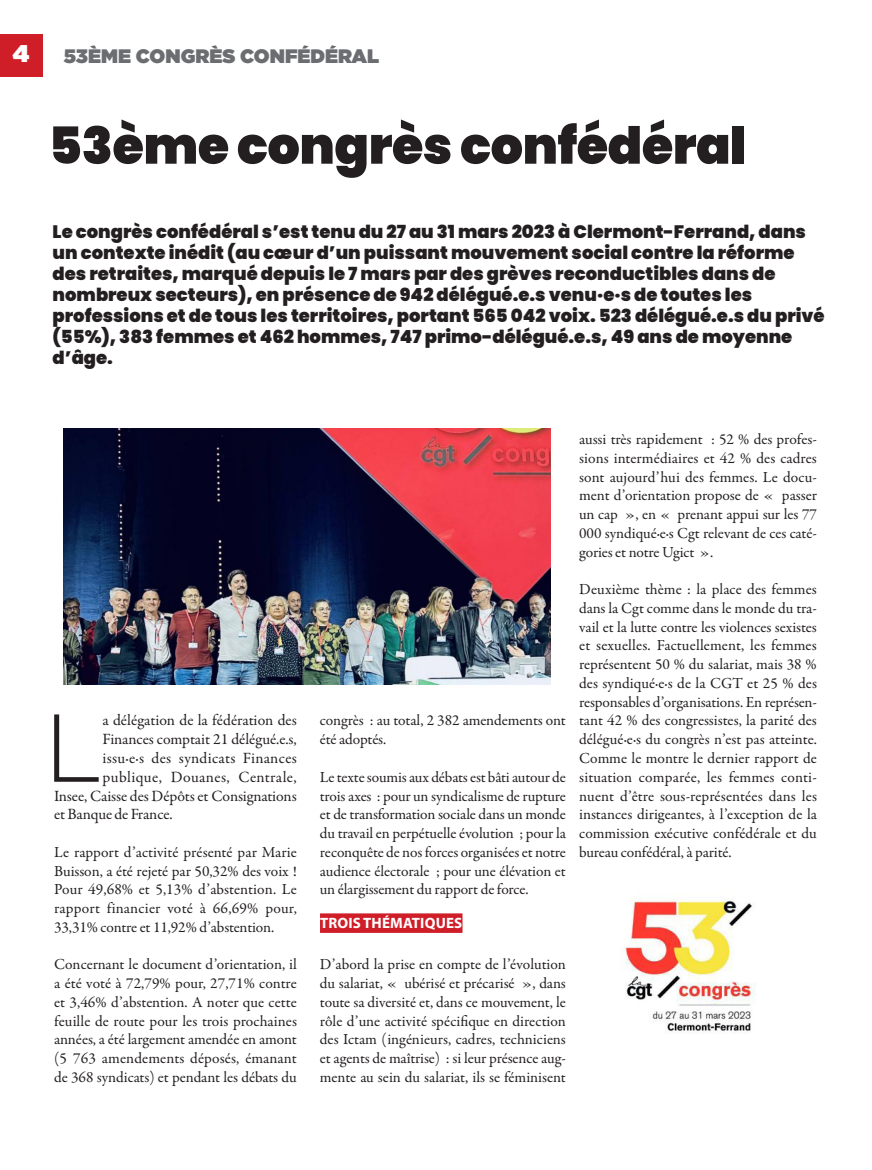
<style>
.page{position:relative;width:872px;height:1170px;background:#fff}
.page>*{position:absolute;margin:0;border:0;box-sizing:border-box;transform-origin:0 0}
.ARTICLE_LETTRINE{font:300 96.15px "Gotham";color:#231f20}
.ARTICLE_TITRE{font:900 51px "Poppins";letter-spacing:-.01em;color:#231f20}
.t1{font:900 24px "Gotham";color:#fff}
.t2{font:900 19.5px "Gotham";color:#6c6d70}
.ARTICLE_CHAPEAU{font:900 18px/21px "Poppins";color:#231f20}
.ARTICLE_LETTRINE-2{font:15.75px "Garamond Premr Pro";color:#231f20}
.ARTICLE_LETTRINE-3{font:15.75px "Garamond Premr Pro";letter-spacing:.02em;color:#231f20}
.ARTICLE_LETTRINE-4{font:15.75px "Garamond Premr Pro";letter-spacing:.025em;color:#231f20}
.t3{font:15.45px/18.8px "Garamond Premr Pro";letter-spacing:-.005em;color:#231f20;text-align:justify}
.ARTICLE_INTERTITRE_N{font:700 15px "Myriad Pro";letter-spacing:.01em;color:#fff}
</style>
<div class="page">
<div style="left:320px;top:913px;width:142px;height:19px;background:#d01e29"></div>
<img style="left:64px;top:428px;width:487px;height:256px">
<img style="left:624px;top:899px;width:132px;height:134px">
<div style="left:0;top:34px;width:43px;height:43px;background:#d01e29"></div>
<h3 class="t1" style="left:13px;top:37px;width:18px">4</h3>
<p class="t2" style="left:64px;top:42px;width:317px">53ÈME CONGRÈS CONFÉDÉRAL</p>
<p class="ARTICLE_TITRE" style="left:48px;top:116px;width:699px">53ème congrès confédéral</p>
<p class="ARTICLE_CHAPEAU" style="left:53px;top:221px;width:773px">Le congrès confédéral s’est tenu du 27 au 31 mars 2023 à Clermont-Ferrand, dans un contexte inédit (au cœur d’un puissant mouvement social contre la réforme des retraites, marqué depuis le 7 mars par des grèves reconductibles dans de nombreux secteurs), en présence de 942 délégué.e.s venu·e·s de toutes les professions et de tous les territoires, portant 565 042 voix. 523 délégué.e.s du privé (55%), 383 femmes et 462 hommes, 747 primo-délégué.e.s, 49 ans de moyenne d’âge.</p>
<p class="ARTICLE_LETTRINE" style="left:44px;top:686px;width:61px">L</p>
<p class="ARTICLE_LETTRINE-2" style="left:103px;top:711px;width:196px">a délégation de la fédération des</p>
<p class="ARTICLE_LETTRINE-2" style="left:103px;top:729px;width:196px">Finances comptait 21 délégué.e.s,</p>
<p class="ARTICLE_LETTRINE-3" style="left:103px;top:748px;width:196px">issu·e·s des syndicats Finances</p>
<p class="ARTICLE_LETTRINE-4" style="left:103px;top:767px;width:196px">publique, Douanes, Centrale,</p>
<p class="ARTICLE_LETTRINE-2" style="left:54px;top:786px;width:244px">Insee, Caisse des Dépôts et Consignations</p>
<p class="ARTICLE_LETTRINE-2" style="left:54px;top:804px;width:120px">et Banque de France.</p>
<p class="t3" style="left:54px;top:842px;width:244px">Le rapport d’activité présenté par Marie Buisson, a été rejeté par 50,32% des voix !<br>Pour 49,68% et 5,13% d’abstention. Le rapport financier voté à 66,69% pour, 33,31% contre et 11,92% d’abstention.</p>
<p class="t3" style="left:54px;top:955px;width:244px">Concernant le document d’orientation, il a été voté à 72,79% pour, 27,71% contre et 3,46% d’abstention. A noter que cette feuille de route pour les trois prochaines années, a été largement amendée en amont (5 763 amendements déposés, émanant de 368 syndicats) et pendant les débats du</p>
<p class="t3" style="left:320px;top:711px;width:247px">congrès : au total, 2 382 amendements ont été adoptés.</p>
<p class="t3" style="left:320px;top:767px;width:247px">Le texte soumis aux débats est bâti autour de trois axes : pour un syndicalisme de rupture et de transformation sociale dans un monde du travail en perpétuelle évolution ; pour la reconquête de nos forces organisées et notre audience électorale ; pour une élévation et un élargissement du rapport de force.</p>
<p class="ARTICLE_INTERTITRE_N" style="left:320px;top:913px;width:144px">TROIS THÉMATIQUES</p>
<p class="t3" style="left:320px;top:955px;width:247px">D’abord la prise en compte de l’évolution du salariat, « ubérisé et précarisé », dans toute sa diversité et, dans ce mouvement, le rôle d’une activité spécifique en direction des Ictam (ingénieurs, cadres, techniciens et agents de maîtrise) : si leur présence aug&shy;mente au sein du salariat, ils se féminisent</p>
<p class="t3" style="left:579px;top:430px;width:239px">aussi très rapidement : 52 % des profes&shy;sions intermédiaires et 42 % des cadres sont aujourd’hui des femmes. Le docu&shy;ment d’orientation propose de « passer un cap », en « prenant appui sur les 77<br>000 syndiqué·e·s Cgt relevant de ces caté&shy;gories et notre Ugict ».</p>
<p class="t3" style="left:579px;top:580px;width:239px">Deuxième thème : la place des femmes dans la Cgt comme dans le monde du tra&shy;vail et la lutte contre les violences sexistes et sexuelles. Factuellement, les femmes représentent 50 % du salariat, mais 38 % des syndiqué·e·s de la CGT et 25 % des responsables d’organisations. En représen&shy;tant 42 % des congressistes, la parité des délégué·e·s du congrès n’est pas atteinte.<br>Comme le montre le dernier rapport de situation comparée, les femmes conti&shy;nuent d’être sous-représentées dans les instances dirigeantes, à l’exception de la commission exécutive confédérale et du bureau confédéral, à parité.</p>
</div>
